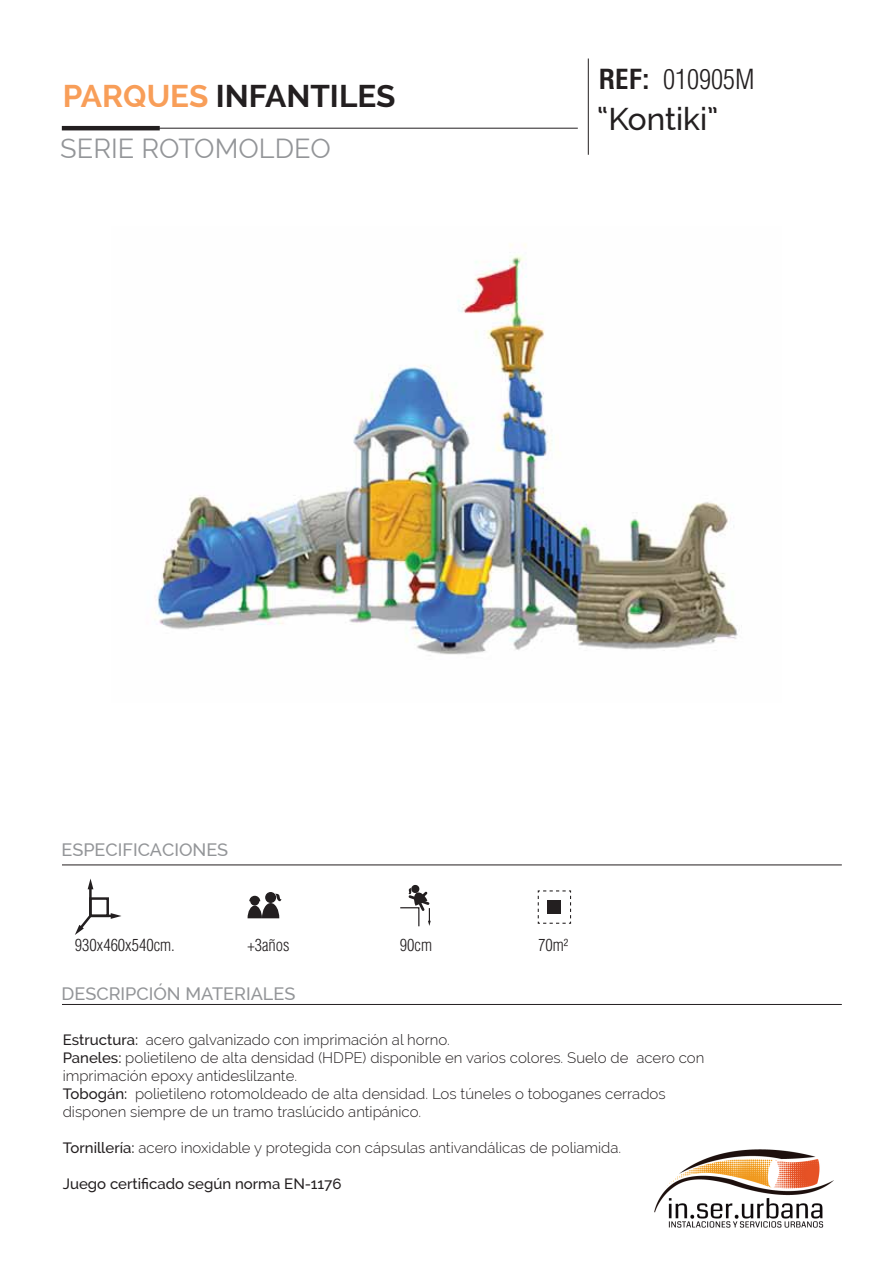
<style>
.page{position:relative;width:893px;height:1263px;background:#fff}
.page>*{position:absolute;margin:0;border:0;box-sizing:border-box;transform-origin:0 0}
.t1{font:700 31.5px "Raleway";color:#231f20}
.t2{font:500 31.5px "Raleway";color:#231f20}
.t3{font:27px "Raleway";color:#939598}
.t4{font:300 condensed 27px "Helvetica LT Std";color:#231f20}
.t5{font:500 18px "Raleway";color:#939598}
.t6{font:300 condensed 16.5px "Helvetica LT Std";color:#231f20}
.t7{font:300 15px/18px "Raleway";color:#231f20}
.t8{font:500 15px "Raleway";color:#231f20}
.s1{color:#f89e59}
.s2{font-weight:700}
.s3{font-weight:500}
</style>
<div class="page">
<hr style="left:62px;top:864px;width:780px;height:1px;background:#231f20">
<div style="left:89px;top:897px;width:20px;height:20px;border:2px solid #231f20"></div>
<hr style="left:89px;top:887px;width:3px;height:29px;background:#231f20">
<svg style="left:88px;top:878px;width:5px;height:11px"></svg>
<svg style="left:75px;top:912px;width:19px;height:23px"></svg>
<hr style="left:90px;top:915px;width:23px;height:2px;background:#231f20">
<svg style="left:111px;top:913px;width:10px;height:6px"></svg>
<svg style="left:248px;top:893px;width:33px;height:25px"></svg>
<svg style="left:537px;top:890px;width:35px;height:34px"></svg>
<svg style="left:400px;top:884px;width:31px;height:43px"></svg>
<hr style="left:63px;top:128px;width:515px;height:1px;background:#231f20">
<hr style="left:62px;top:126px;width:98px;height:4px;background:#231f20">
<hr style="left:588px;top:59px;width:1px;height:96px;background:#231f20">
<hr style="left:62px;top:1004px;width:780px;height:1px;background:#231f20">
<img style="left:654px;top:1149px;width:180px;height:79px">
<img style="left:155px;top:244px;width:587px;height:411px">
<h1 class="t1" style="left:63px;top:78px;width:334px"><span class="s1">PARQUES</span> INFANTILES</h1>
<h2 class="t3" style="left:60px;top:133px;width:272px">SERIE ROTOMOLDEO</h2>
<h2 class="t4" style="left:599px;top:62px;width:157px"><span class="s2">REF:</span> 010905M</h2>
<h1 class="t2" style="left:597px;top:101px;width:123px">“Kontiki”</h1>
<p class="t5" style="left:62px;top:839px;width:168px">ESPECIFICACIONES</p>
<p class="t6" style="left:75px;top:934px;width:101px">930x460x540cm.</p>
<p class="t6" style="left:248px;top:934px;width:44px">+3años</p>
<p class="t6" style="left:400px;top:934px;width:34px">90cm</p>
<p class="t6" style="left:538px;top:934px;width:32px">70m²</p>
<p class="t5" style="left:62px;top:983px;width:235px">DESCRIPCIÓN MATERIALES</p>
<p class="t7" style="left:63px;top:1031px;width:643px"><span class="s3">Estructura:</span> acero galvanizado con imprimación al horno.<br><span class="s3">Paneles:</span> polietileno de alta densidad (HDPE) disponible en varios colores. Suelo de acero con imprimación epoxy antideslilzante.<br><span class="s3">Tobogán:</span> polietileno rotomoldeado de alta densidad. Los túneles o toboganes cerrados disponen siempre de un tramo traslúcido antipánico.</p>
<p class="t7" style="left:63px;top:1139px;width:560px"><span class="s3">Tornillería:</span> acero inoxidable y protegida con cápsulas antivandálicas de poliamida.</p>
<p class="t8" style="left:63px;top:1175px;width:280px">Juego certificado según norma EN-1176</p>
</div>
